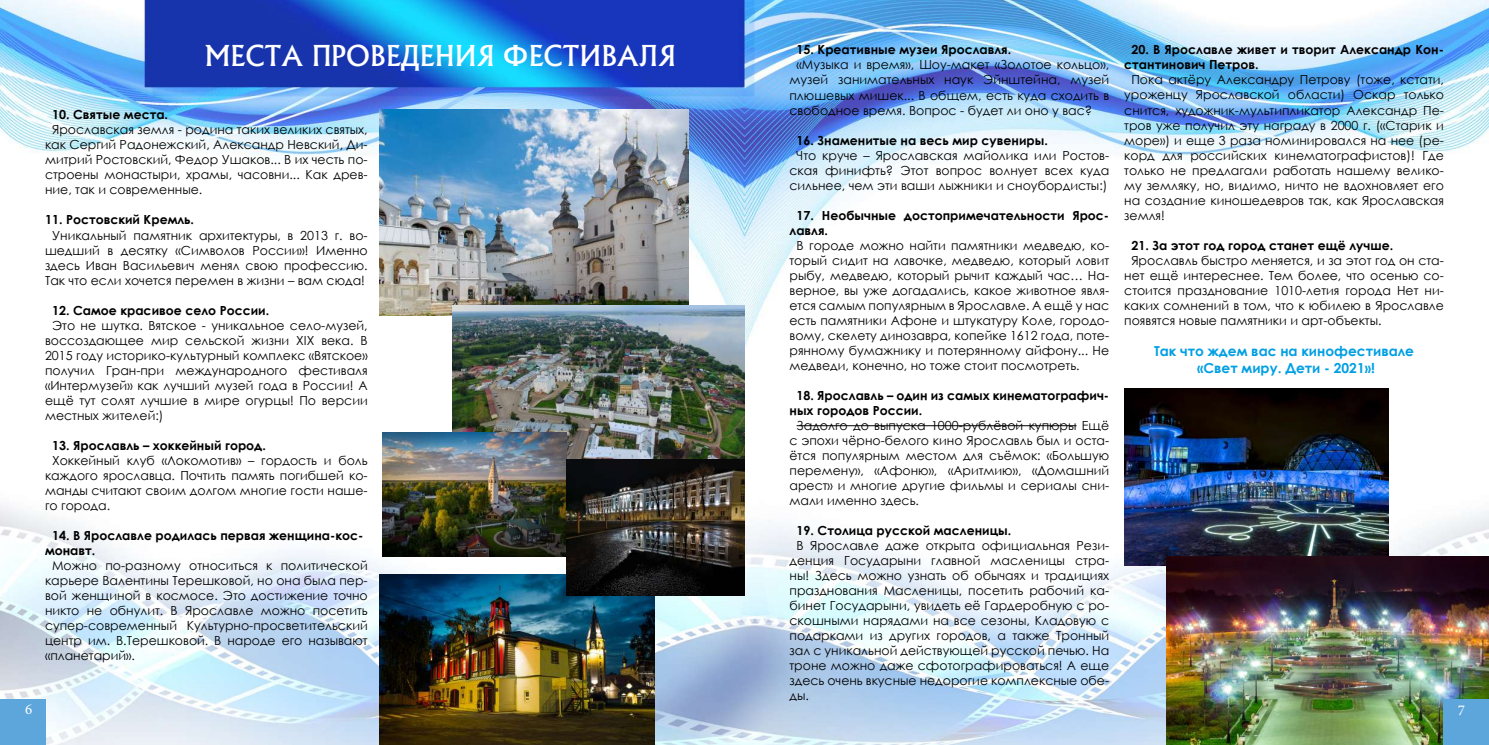
<style>
.page{position:relative;width:1489px;height:745px;background:#fff}
.page>*{position:absolute;margin:0;border:0;box-sizing:border-box;transform-origin:0 0}
.t1{font:500 27.5px "Albertus";color:#fff}
.t2{font:15px "Minion Pro";color:#fff}
.t3{font:700 13.75px/16.5px "Century Gothic";color:#009fe3;text-align:center}
.t4{font:12.5px/15px "Century Gothic";color:#000;text-align:justify}
.t5{font:700 12.5px/15px "Century Gothic";color:#000}
</style>
<div class="page">
<img style="left:0;top:0;width:1488px;height:744px">
<hr style="left:796px;top:425px;width:280px;height:1px;background:#000">
<img style="left:380px;top:110px;width:308px;height:205px">
<img style="left:380px;top:574px;width:275px;height:170px">
<img style="left:1124px;top:388px;width:264px;height:177px">
<img style="left:1166px;top:556px;width:322px;height:188px">
<img style="left:452px;top:305px;width:292px;height:154px">
<img style="left:383px;top:432px;width:183px;height:124px">
<img style="left:566px;top:459px;width:178px;height:136px">
<div style="left:1443px;top:699px;width:45px;height:45px;background:#5ca6dc"></div>
<div style="left:0;top:699px;width:45px;height:45px;background:#5ca6dc"></div>
<h1 class="t1" style="left:205px;top:39px;width:472px">МЕСТА ПРОВЕДЕНИЯ ФЕСТИВАЛЯ</h1>
<p class="t5" style="left:52px;top:107px;width:117px">10. Святые места.</p>
<p class="t4" style="left:45px;top:122px;width:324px;text-indent:7px">Ярославская земля - родина таких великих святых, как Сергий Радонежский, Александр Невский, Ди&shy;митрий Ростовский, Федор Ушаков... В их честь по&shy;строены монастыри, храмы, часовни... Как древ&shy;ние, так и современные.</p>
<p class="t5" style="left:45px;top:212px;width:151px">11. Ростовский Кремль.</p>
<p class="t4" style="left:45px;top:227px;width:324px;text-align:center">Уникальный памятник архитектуры, в 2013 г. во&shy;шедший в десятку «Символов России»! Именно здесь Иван Васильевич менял свою профессию.<br>Так что если хочется перемен в жизни – вам сюда!</p>
<p class="t5" style="left:52px;top:302px;width:219px">12. Самое красивое село России.</p>
<p class="t4" style="left:45px;top:317px;width:324px;text-indent:7px">Это не шутка. Вятское - уникальное село-музей, воссоздающее мир сельской жизни XIX века. В 2015 году историко-культурный комплекс «Вятское» получил Гран-при международного фестиваля «Интермузей» как лучший музей года в России! А ещё тут солят лучшие в мире огурцы! По версии местных жителей:)</p>
<p class="t5" style="left:52px;top:437px;width:215px">13. Ярославль – хоккейный город.</p>
<p class="t4" style="left:45px;top:452px;width:324px;text-indent:7px">Хоккейный клуб «Локомотив» – гордость и боль каждого ярославца. Почтить память погибшей ко&shy;манды считают своим долгом многие гости наше&shy;го города.</p>
<p class="t5" style="left:45px;top:527px;width:320px;text-indent:7px">14. В Ярославле родилась первая женщина-кос&shy;монавт.</p>
<p class="t4" style="left:45px;top:557px;width:324px;text-indent:7px">Можно по-разному относиться к политической карьере Валентины Терешковой, но она была пер&shy;вой женщиной в космосе. Это достижение точно никто не обнулит. В Ярославле можно посетить супер-современный Культурно-просветительский центр им. В.Терешковой. В народе его называют «планетарий».</p>
<p class="t5" style="left:796px;top:42px;width:216px">15. Креативные музеи Ярославля.</p>
<p class="t4" style="left:789px;top:57px;width:321px;text-indent:7px">«Музыка и время», Шоу-макет «Золотое кольцо», музей занимательных наук Эйнштейна, музей плюшевых мишек... В общем, есть куда сходить в свободное время. Вопрос - будет ли оно у вас?</p>
<p class="t5" style="left:796px;top:132px;width:253px">16. Знаменитые на весь мир сувениры.</p>
<p class="t4" style="left:789px;top:147px;width:321px;text-align:center">Что круче – Ярославская майолика или Ростов&shy;ская финифть? Этот вопрос волнует всех куда сильнее, чем эти ваши лыжники и сноубордисты:)</p>
<p class="t5" style="left:789px;top:207px;width:321px;text-indent:7px">17. Необычные достопримечательности Ярос&shy;лавля.</p>
<p class="t4" style="left:789px;top:237px;width:321px;text-indent:7px">В городе можно найти памятники медведю, ко&shy;торый сидит на лавочке, медведю, который ловит рыбу, медведю, который рычит каждый час… На&shy;верное, вы уже догадались, какое животное явля&shy;ется самым популярным в Ярославле. А ещё у нас есть памятники Афоне и штукатуру Коле, городо&shy;вому, скелету динозавра, копейке 1612 года, поте&shy;рянному бумажнику и потерянному айфону... Не медведи, конечно, но тоже стоит посмотреть.</p>
<p class="t5" style="left:789px;top:387px;width:321px;text-indent:7px">18. Ярославль – один из самых кинематографич&shy;ных городов России.</p>
<p class="t4" style="left:789px;top:417px;width:321px;text-indent:7px">Задолго до выпуска 1000-рублёвой купюры Ещё с эпохи чёрно-белого кино Ярославль был и оста&shy;ётся популярным местом для съёмок: «Большую перемену», «Афоню», «Аритмию», «Домашний арест» и многие другие фильмы и сериалы сни&shy;мали именно здесь.</p>
<p class="t5" style="left:796px;top:522px;width:216px">19. Столица русской масленицы.</p>
<p class="t4" style="left:789px;top:537px;width:321px;text-indent:7px">В Ярославле даже открыта официальная Рези&shy;денция Государыни главной масленицы стра&shy;ны! Здесь можно узнать об обычаях и традициях празднования Масленицы, посетить рабочий ка&shy;бинет Государыни, увидеть её Гардеробную с ро&shy;скошными нарядами на все сезоны, Кладовую с подарками из других городов, а также Тронный зал с уникальной действующей русской печью. На троне можно даже сфотографироваться! А еще здесь очень вкусные недорогие комплексные обе&shy;ды.</p>
<p class="t5" style="left:1124px;top:42px;width:321px;text-indent:7px">20. В Ярославле живет и творит Александр Кон&shy;стантинович Петров.</p>
<p class="t4" style="left:1124px;top:72px;width:321px;text-indent:7px">Пока актёру Александру Петрову (тоже, кстати, уроженцу Ярославской области) Оскар только снится, художник-мультипликатор Александр Пе&shy;тров уже получил эту награду в 2000 г. («Старик и море») и еще 3 раза номинировался на нее (ре&shy;корд для российских кинематографистов)! Где только не предлагали работать нашему велико&shy;му земляку, но, видимо, ничто не вдохновляет его на создание киношедевров так, как Ярославская земля!</p>
<p class="t5" style="left:1131px;top:237px;width:263px">21. За этот год город станет ещё лучше.</p>
<p class="t4" style="left:1124px;top:252px;width:321px;text-indent:7px">Ярославль быстро меняется, и за этот год он ста&shy;нет ещё интереснее. Тем более, что осенью со&shy;стоится празднование 1010-летия города Нет ни&shy;каких сомнений в том, что к юбилею в Ярославле появятся новые памятники и арт-объекты.</p>
<p class="t3" style="left:1153px;top:342px;width:261px">Так что ждем вас на кинофестивале «Свет миру. Дети - 2021»!</p>
<p class="t2" style="left:25px;top:699px;width:9px">6</p>
<p class="t2" style="left:1457px;top:700px;width:9px">7</p>
</div>
